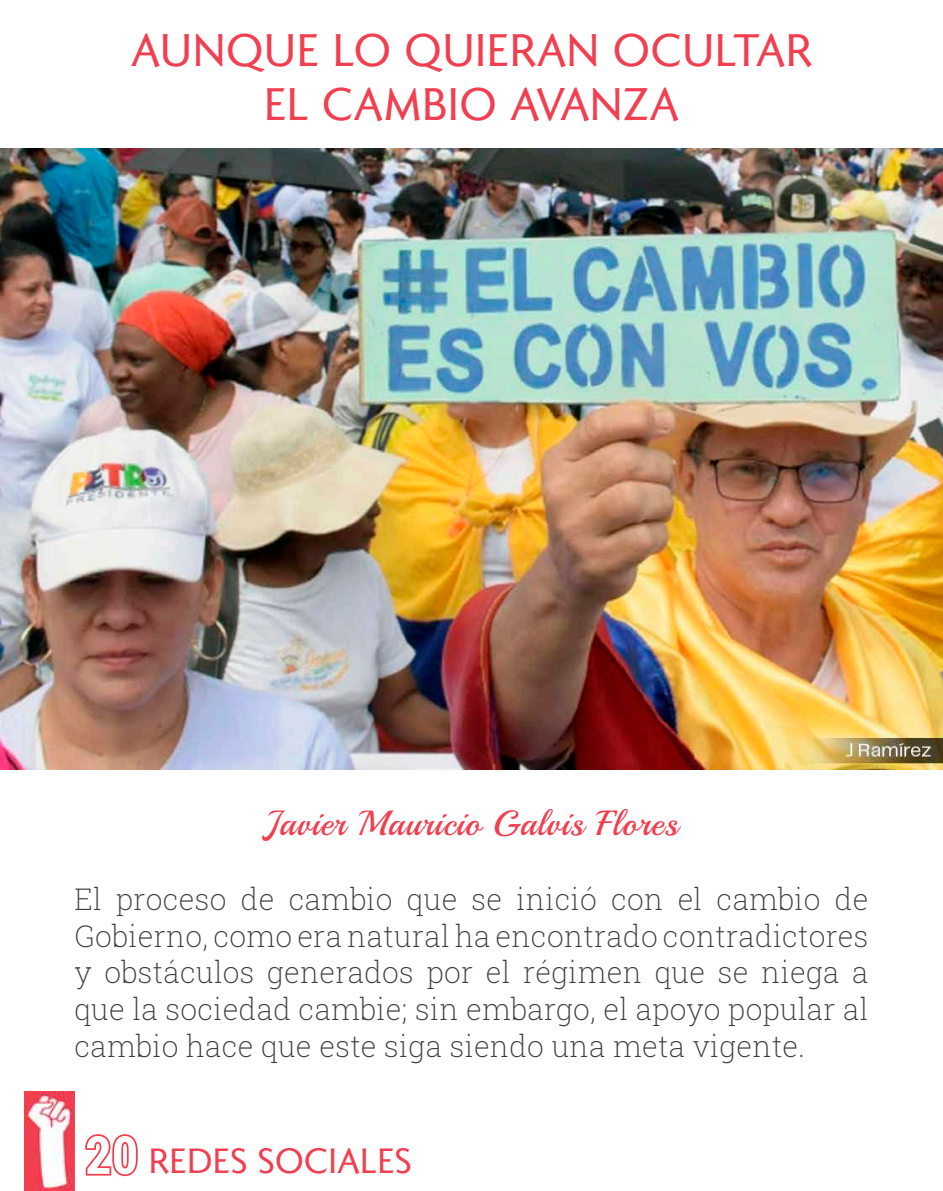
<style>
.page{position:relative;width:943px;height:1191px;background:#fff}
.page>*{position:absolute;margin:0;border:0;box-sizing:border-box;transform-origin:0 0}
.t1{font:45.5px/53.9px "Romanica";letter-spacing:.01em;color:#f13f50;text-align:center}
.t2{font:35px "Playball";letter-spacing:.025em;color:#f13f50}
.t3{font:35px "Romanica";letter-spacing:.01em;color:#f13f50}
.t4{font:200 29.75px/36.8px "Roboto Slab";letter-spacing:.01em;color:#3c3c3a;text-align:justify}
.s1{font-family:"Roboto Condensed";font-weight:700;font-size:52.5px}
</style>
<div class="page">
<img style="left:0;top:149px;width:943px;height:620px">
<img style="left:25px;top:1091px;width:49px;height:100px">
<h1 class="t1" style="left:131px;top:22px;width:682px">AUNQUE LO QUIERAN OCULTAR<br>EL CAMBIO AVANZA</h1>
<p class="t2" style="left:265px;top:802px;width:414px">Javier Mauricio Galvis Flores</p>
<p class="t4" style="left:74px;top:879px;width:795px">El proceso de cambio que se inició con el cambio de Gobierno, como era natural ha encontrado contradictores y obstáculos generados por el régimen que se niega a que la sociedad cambie; sin embargo, el apoyo popular al cambio hace que este siga siendo una meta vigente.</p>
<p class="t3" style="left:85px;top:1137px;width:328px"><span class="s1">20</span> REDES SOCIALES</p>
</div>
